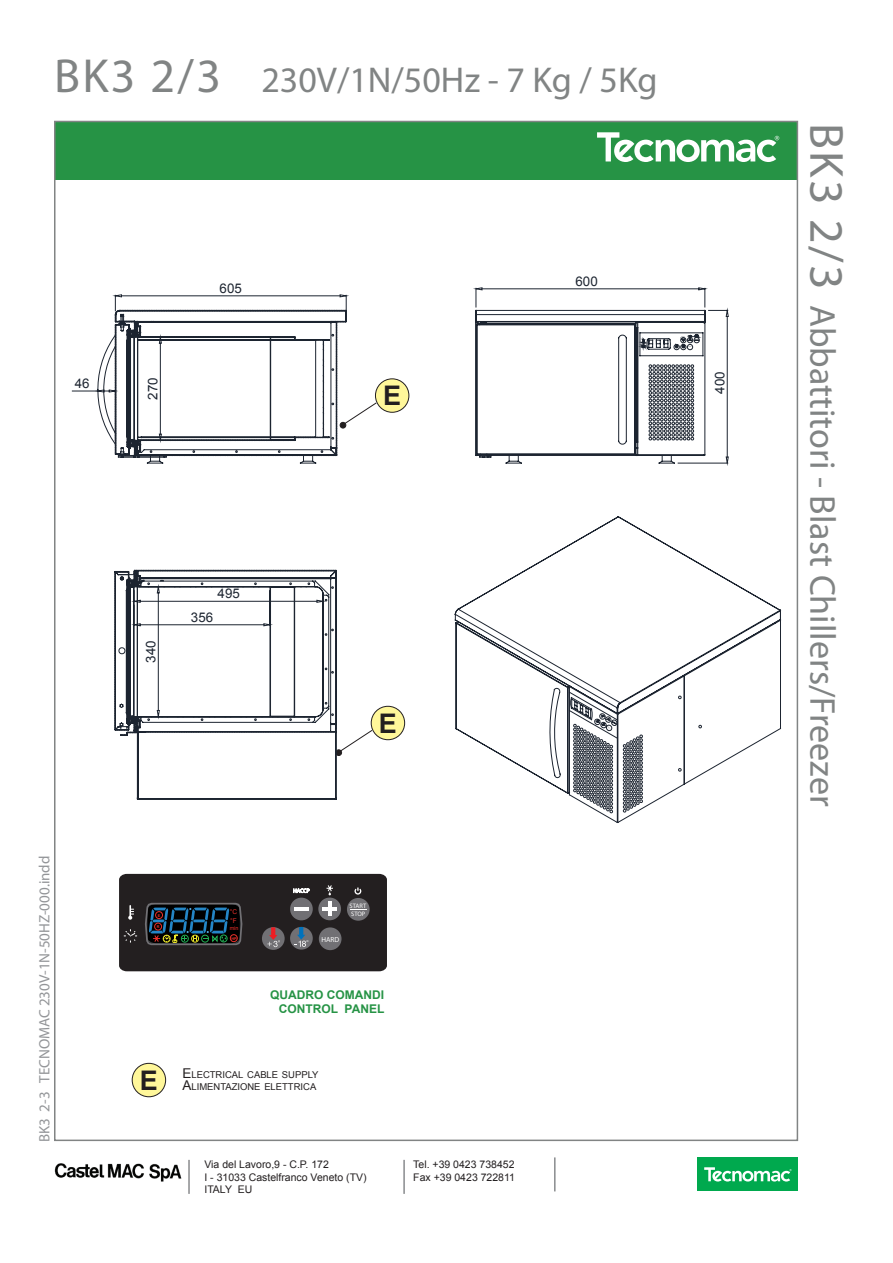
<style>
.page{position:relative;width:893px;height:1263px;background:#fff}
.page>*{position:absolute;margin:0;border:0;box-sizing:border-box;transform-origin:0 0}
.t1{font:36px "Myriad Pro";color:#818484}
.t2{font:700 27px "Arial";color:#231f20}
.t3{font:15px "Myriad Pro";color:#939598}
.t4{font:13.35px "Arial";color:#1c2430}
.t5{font:700 12px/14.4px "Arial";color:#269345;text-align:right}
.t6{font:10.5px/12.6px "Arial";color:#231f20}
.t7{font:9.45px/12px "Arial";color:#231f20;text-align:right}
.t8{font:7.2px "Myriad Pro";color:#fff}
.t9{font:6.6px/8.9px "Arial";color:#ee312b}
.t10{font:6.45px/8.6px "Myriad Pro";color:#fff}
.t11{font:5.55px "Arial";color:#ef3029}
.t12{font:700 3.9px "Arial";color:#ee312b}
.s1{font-size:48px}
.s2{font-size:13.5px}
.s3{font-weight:700;font-size:27px}
</style>
<div class="page">
<div style="left:56px;top:121px;width:742px;height:59px;background:#269345"></div>
<div style="left:697px;top:1157px;width:101px;height:34px;background:#00a94e"></div>
<svg style="left:704px;top:1167px;width:88px;height:14px"></svg>
<svg style="left:200px;top:1139px;width:170px;height:3px"></svg>
<svg style="left:411px;top:1139px;width:107px;height:3px"></svg>
<hr style="left:188px;top:1160px;width:2px;height:34px;background:#898b8d">
<hr style="left:403px;top:1160px;width:2px;height:34px;background:#898b8d">
<hr style="left:554px;top:1157px;width:2px;height:34px;background:#898b8d">
<svg style="left:597px;top:132px;width:182px;height:30px"></svg>
<img style="left:54px;top:1163px;width:127px;height:18px">
<div style="left:132px;top:1063px;width:34px;height:34px;background:#fff79a;border-radius:50%"></div>
<div style="left:132px;top:1063px;width:34px;height:34px;border:1px solid #231f20;border-radius:50%"></div>
<svg style="left:119px;top:874px;width:268px;height:97px;background:#2c2c2e"></svg>
<svg style="left:600px;top:580px;width:181px;height:243px"></svg>
<svg style="left:577px;top:800px;width:66px;height:13px"></svg>
<svg style="left:94px;top:336px;width:20px;height:107px"></svg>
<svg style="left:136px;top:772px;width:539px;height:28px"></svg>
<svg style="left:136px;top:772px;width:200px;height:27px"></svg>
<svg style="left:114px;top:287px;width:615px;height:485px"></svg>
<h1 class="t1" style="left:54px;top:58px;width:605px"><span class="s1">BK3 2/3</span> 230V/1N/50Hz - 7 Kg / 5Kg</h1>
<p class="t4" style="left:220px;top:280px;width:24px">605</p>
<p class="t4" style="left:575px;top:273px;width:24px">600</p>
<p class="t4" style="left:75px;top:375px;width:16px">46</p>
<p class="t4" style="left:711px;top:394px;width:24px;rotate:-90deg">400</p>
<p class="t4" style="left:144px;top:400px;width:24px;rotate:-90deg">270</p>
<h2 class="t2" style="left:383px;top:378px;width:20px">E</h2>
<p class="t4" style="left:218px;top:585px;width:24px">495</p>
<h3 class="t3" style="left:35px;top:1142px;width:288px;rotate:-90deg">BK3 2-3 TECNOMAC 230V-1N-50HZ-000.indd</h3>
<p class="t4" style="left:142px;top:663px;width:24px;rotate:-90deg">340</p>
<p class="t4" style="left:191px;top:608px;width:24px">356</p>
<h2 class="t2" style="left:379px;top:705px;width:20px">E</h2>
<p class="t12" style="left:158px;top:912px;width:4px">E</p>
<p class="t12" style="left:157px;top:924px;width:4px">R</p>
<p class="t9" style="left:230px;top:907px;width:9px">°C °F</p>
<p class="t12" style="left:231px;top:935px;width:7px">HP</p>
<p class="t11" style="left:230px;top:925px;width:10px">min</p>
<p class="t8" style="left:321px;top:935px;width:19px">HARD</p>
<p class="t10" style="left:350px;top:901px;width:18px">START<br>STOP</p>
<p class="t5" style="left:270px;top:987px;width:116px">QUADRO COMANDI<br>CONTROL PANEL</p>
<p class="t7" style="left:140px;top:1069px;width:180px"><span class="s2">E</span>LECTRICAL CABLE SUPPLY<br><span class="s3">E</span> <span class="s2">A</span>LIMENTAZIONE ELETTRICA</p>
<p class="t6" style="left:204px;top:1158px;width:164px">Via del Lavoro,9 - C.P. 172<br>I - 31033 Castelfranco Veneto (TV)<br>ITALY EU</p>
<p class="t6" style="left:413px;top:1158px;width:103px">Tel. +39 0423 738452<br>Fax +39 0423 722811</p>
<h1 class="t1" style="left:845px;top:123px;width:685px;rotate:90deg"><span class="s1">BK3 2/3</span> Abbattitori - Blast Chillers/Freezer</h1>
</div>
